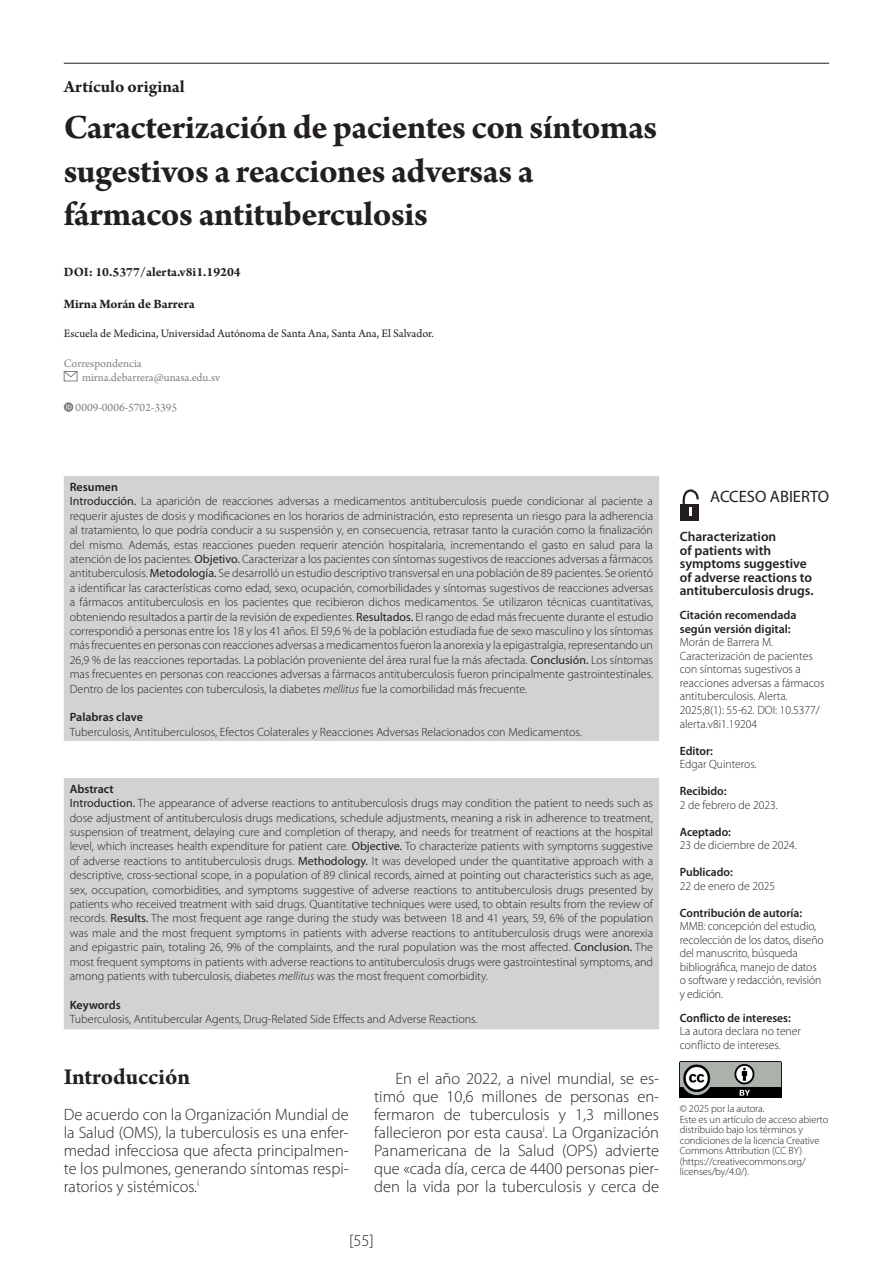
<style>
.page{position:relative;width:893px;height:1276px;background:#fff}
.page>*{position:absolute;margin:0;border:0;box-sizing:border-box;transform-origin:0 0}
.Titulo_de_Articulo{font:700 36px/43.2px "Arno Pro";letter-spacing:-.015em;color:#231f20}
.TITULO{font:700 24px "Arno Pro";color:#231f20}
.Nombre_de_Seccion{font:700 18px "Arno Pro";color:#231f20}
.Segundo_parrafo{font:300 16.5px/18px "Myriad Pro";color:#231f20;text-align:justify}
.Primer_parrafo{font:300 16.5px/18px "Myriad Pro";color:#231f20;text-align:justify}
.ACCESO_ABIERTO{font:16.5px "Myriad Pro";color:#231f20}
.Titulo_ingles{font:600 13.5px/13.5px "Myriad Pro";color:#231f20}
.DOI{font:700 13.5px "Arno Pro";color:#231f20}
.Autor_Autores{font:700 13.5px "Arno Pro";letter-spacing:-.005em;color:#231f20}
.Cuerpo_Ingles{font:300 12px/14.4px "Myriad Pro";color:#231f20;text-align:justify}
.Cuerpo{font:300 12px/14.4px "Myriad Pro";color:#231f20;text-align:justify}
.Cuerpo_texto{font:300 12px/13.5px "Myriad Pro";color:#231f20}
.Titulos{font:600 12px/13.5px "Myriad Pro";color:#231f20}
.Afiliacion{font:12px "Arno Pro";color:#231f20}
.Correspondencia{font:12px/14.4px "Arno Pro";color:#808285}
.Cuerpo_texto-2{font:600 12px "Myriad Pro";color:#231f20}
.Subtitulo{font:600 12px "Myriad Pro";color:#231f20}
.ORCID{font:12px "Arno Pro";color:#808285}
.Copyright{font:300 10.5px/10.5px "Myriad Pro";letter-spacing:-.01em;color:#231f20}
.s1{font-weight:400}
.s2{font-style:italic}
</style>
<div class="page">
<hr style="left:64px;top:63px;width:765px;height:1px;background:#231f20">
<svg style="left:63px;top:371px;width:15px;height:7px"></svg>
<svg style="left:64px;top:402px;width:9px;height:10px"></svg>
<img style="left:680px;top:1061px;width:102px;height:36px">
<div style="left:680px;top:504px;width:19px;height:16px;background:#231f20"></div>
<svg style="left:682px;top:490px;width:17px;height:26px"></svg>
<div style="left:64px;top:476px;width:595px;height:553px;background:#d1d2d4"></div>
<div style="left:64px;top:742px;width:595px;height:36px;background:#fff"></div>
<p class="Nombre_de_Seccion" style="left:64px;top:77px;width:122px">Artículo original</p>
<p class="Titulo_de_Articulo" style="left:64px;top:108px;width:595px">Caracterización de pacientes con síntomas sugestivos a reacciones adversas a fármacos antituberculosis</p>
<p class="DOI" style="left:64px;top:264px;width:179px">DOI: 10.5377/alerta.v8i1.19204</p>
<p class="Autor_Autores" style="left:64px;top:296px;width:132px">Mirna Morán de Barrera</p>
<p class="Afiliacion" style="left:64px;top:327px;width:372px">Escuela de Medicina, Universidad Autónoma de Santa Ana, Santa Ana, El Salvador.</p>
<p class="Correspondencia" style="left:82px;top:357px;width:140px;text-indent:-18px">Correspondencia mirna.debarrera@unasa.edu.sv</p>
<p class="ORCID" style="left:76px;top:400px;width:103px">0009-0006-5702-3395</p>
<p class="Subtitulo" style="left:70px;top:479px;width:50px">Resumen</p>
<p class="Cuerpo" style="left:70px;top:494px;width:585px"><span class="s1">Introducción.</span> La aparición de reacciones adversas a medicamentos antituberculosis puede condicionar al paciente a requerir ajustes de dosis y modificaciones en los horarios de administración, esto representa un riesgo para la adherencia al tratamiento, lo que podría conducir a su suspensión y, en consecuencia, retrasar tanto la curación como la finalización del mismo. Además, estas reacciones pueden requerir atención hospitalaria, incrementando el gasto en salud para la atención de los pacientes. <span class="s1">Objetivo.</span> Caracterizar a los pacientes con síntomas sugestivos de reacciones adversas a fármacos antituberculosis. <span class="s1">Metodología.</span> Se desarrolló un estudio descriptivo transversal en una población de 89 pacientes. Se orientó a identificar las características como edad, sexo, ocupación, comorbilidades y síntomas sugestivos de reacciones adversas a fármacos antituberculosis en los pacientes que recibieron dichos medicamentos. Se utilizaron técnicas cuantitativas, obteniendo resultados a partir de la revisión de expedientes. <span class="s1">Resultados.</span> El rango de edad más frecuente durante el estudio correspondió a personas entre los 18 y los 41 años. El 59,6 % de la población estudiada fue de sexo masculino y los síntomas más frecuentes en personas con reacciones adversas a medicamentos fueron la anorexia y la epigastralgia, representando un 26,9 % de las reacciones reportadas. La población proveniente del área rural fue la más afectada. <span class="s1">Conclusión.</span> Los síntomas mas frecuentes en personas con reacciones adversas a fármacos antituberculosis fueron principalmente gastrointestinales.<br>Dentro de los pacientes con tuberculosis, la diabetes <span class="s2">mellitus</span> fue la comorbilidad más frecuente.</p>
<p class="Subtitulo" style="left:70px;top:709px;width:75px">Palabras clave</p>
<p class="Cuerpo_Ingles" style="left:70px;top:724px;width:514px">Tuberculosis, Antituberculosos, Efectos Colaterales y Reacciones Adversas Relacionados con Medicamentos.</p>
<p class="Subtitulo" style="left:70px;top:781px;width:45px">Abstract</p>
<p class="Cuerpo_Ingles" style="left:70px;top:796px;width:585px"><span class="s1">Introduction.</span> The appearance of adverse reactions to antituberculosis drugs may condition the patient to needs such as dose adjustment of antituberculosis drugs medications, schedule adjustments, meaning a risk in adherence to treatment, suspension of treatment, delaying cure and completion of therapy, and needs for treatment of reactions at the hospital level, which increases health expenditure for patient care. <span class="s1">Objective.</span> To characterize patients with symptoms suggestive of adverse reactions to antituberculosis drugs. <span class="s1">Methodology.</span> It was developed under the quantitative approach with a descriptive, cross-sectional scope, in a population of 89 clinical records, aimed at pointing out characteristics such as age, sex, occupation, comorbidities, and symptoms suggestive of adverse reactions to antituberculosis drugs presented by patients who received treatment with said drugs. Quantitative techniques were used, to obtain results from the review of records. <span class="s1">Results.</span> The most frequent age range during the study was between 18 and 41 years, 59, 6% of the population was male and the most frequent symptoms in patients with adverse reactions to antituberculosis drugs were anorexia and epigastric pain, totaling 26, 9% of the complaints, and the rural population was the most affected. <span class="s1">Conclusion.</span> The most frequent symptoms in patients with adverse reactions to antituberculosis drugs were gastrointestinal symptoms, and among patients with tuberculosis, diabetes <span class="s2">mellitus</span> was the most frequent comorbidity.</p>
<p class="Subtitulo" style="left:70px;top:997px;width:52px">Keywords</p>
<p class="Cuerpo_Ingles" style="left:70px;top:1012px;width:409px">Tuberculosis, Antitubercular Agents, Drug-Related Side Effects and Adverse Reactions.</p>
<p class="TITULO" style="left:64px;top:1062px;width:128px">Introducción</p>
<p class="Primer_parrafo" style="left:64px;top:1105px;width:286px">De acuerdo con la Organización Mundial de la Salud (OMS), la tuberculosis es una enfer&shy;medad infecciosa que afecta principalmen&shy;te los pulmones, generando síntomas respi&shy;ratorios y sistémicos.<sup>i</sup></p>
<p class="Segundo_parrafo" style="left:374px;top:1069px;width:286px;text-indent:21px">En el año 2022, a nivel mundial, se es&shy;timó que 10,6 millones de personas en&shy;fermaron de tuberculosis y 1,3 millones fallecieron por esta causa<sup>i</sup>. La Organización Panamericana de la Salud (OPS) advierte que «cada día, cerca de 4400 personas pier&shy;den la vida por la tuberculosis y cerca de</p>
<h3 class="Segundo_parrafo" style="left:349px;top:1231px;width:26px">[55]</h3>
<p class="ACCESO_ABIERTO" style="left:710px;top:486px;width:121px">ACCESO ABIERTO</p>
<p class="Titulo_ingles" style="left:680px;top:530px;width:135px">Characterization<br>of patients with symptoms suggestive of adverse reactions to antituberculosis drugs.</p>
<p class="Titulos" style="left:680px;top:608px;width:118px">Citación recomendada según versión digital:</p>
<p class="Cuerpo_texto" style="left:680px;top:635px;width:146px">Morán de Barrera M.<br>Caracterización de pacientes con síntomas sugestivos a reacciones adversas a fármacos antituberculosis. Alerta.<br>2025;8(1): 55-62. DOI: 10.5377/ alerta.v8i1.19204</p>
<p class="Cuerpo_texto-2" style="left:680px;top:743px;width:35px">Editor:</p>
<p class="Cuerpo_texto" style="left:680px;top:757px;width:78px">Edgar Quinteros.</p>
<p class="Cuerpo_texto-2" style="left:680px;top:783px;width:48px">Recibido:</p>
<p class="Cuerpo_texto" style="left:680px;top:797px;width:99px">2 de febrero de 2023.</p>
<p class="Titulos" style="left:680px;top:824px;width:53px">Aceptado:</p>
<p class="Cuerpo_texto" style="left:680px;top:838px;width:119px">23 de diciembre de 2024.</p>
<p class="Titulos" style="left:680px;top:865px;width:54px">Publicado:</p>
<p class="Cuerpo_texto" style="left:680px;top:878px;width:97px">22 de enero de 2025</p>
<p class="Titulos" style="left:680px;top:905px;width:124px">Contribución de autoría:</p>
<p class="Cuerpo_texto" style="left:680px;top:919px;width:146px">MMB: concepción del estudio, recolección de los datos, diseño del manuscrito, búsqueda bibliográfica, manejo de datos o software y redacción, revisión y edición.</p>
<p class="Cuerpo_texto-2" style="left:680px;top:1010px;width:113px">Conflicto de intereses:</p>
<p class="Cuerpo_texto" style="left:680px;top:1024px;width:123px">La autora declara no tener conflicto de intereses.</p>
<p class="Copyright" style="left:680px;top:1103px;width:150px">© 2025 por la autora.<br>Este es un artículo de acceso abierto distribuido bajo los términos y condiciones de la licencia Creative<br>Commons Attribution (CC BY) (https://creativecommons.org/ licenses/by/4.0/).</p>
</div>
